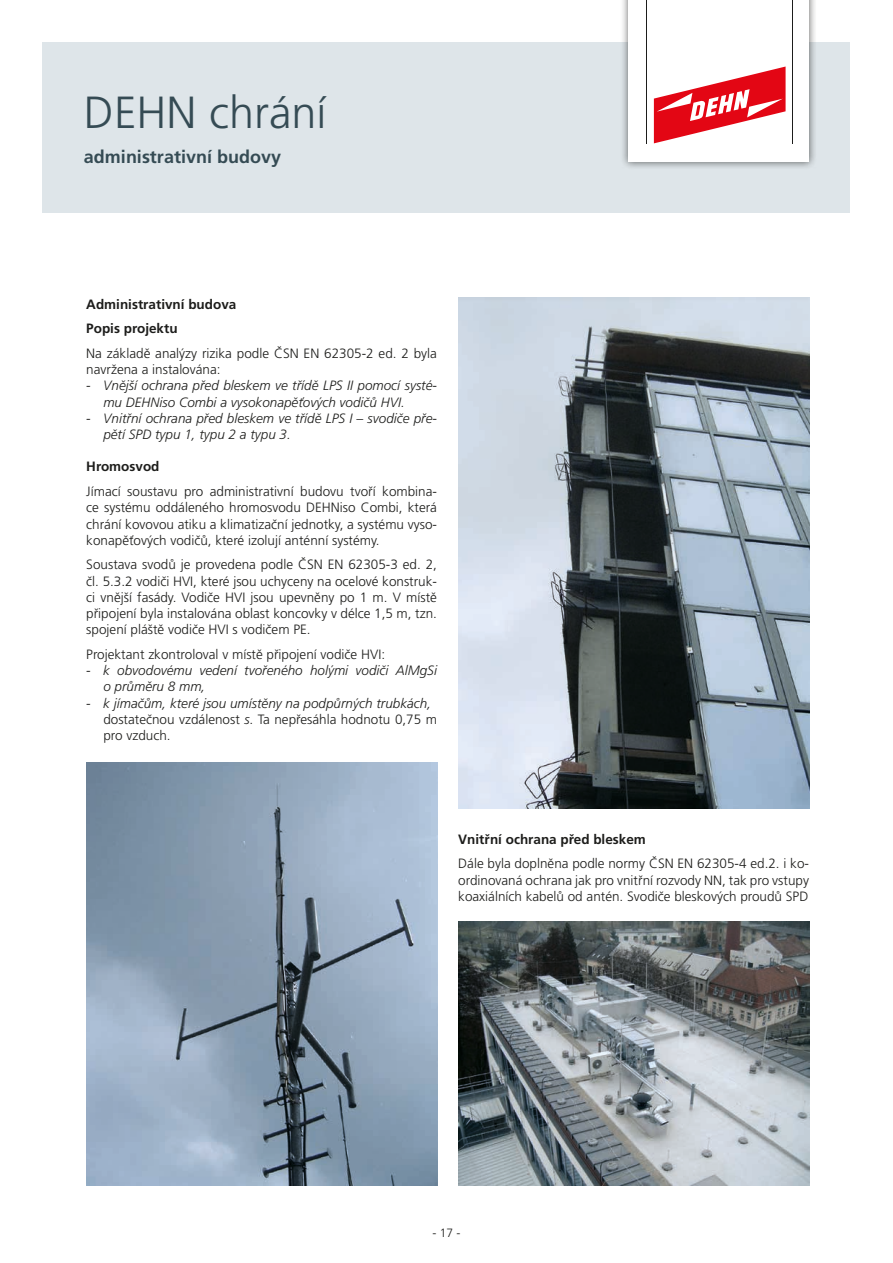
<style>
.page{position:relative;width:893px;height:1263px;background:#fff}
.page>*{position:absolute;margin:0;border:0;box-sizing:border-box;transform-origin:0 0}
.t1{font:300 45px "Frutiger CE";color:#354b54}
.t2{font:700 18px "Frutiger CE";color:#354b54}
.t3{font:300 13.5px/16.2px "Frutiger CE";color:#1d1d1b;text-align:justify}
.t4{font:italic 300 13.5px/16.2px "Frutiger CE";color:#1d1d1b}
.t5{font:700 13.5px/24.8px "Frutiger CE";color:#1d1d1b}
.t6{font:300 12px "Frutiger CE";color:#1d1d1b}
.s1{font-style:italic}
</style>
<div class="page">
<div style="left:43px;top:43px;width:807px;height:170px;background:#dee5e9"></div>
<div style="left:620px;top:0;width:197px;height:170px;background:#1d1d1b;opacity:.65"></div>
<div style="left:628px;top:0;width:181px;height:162px;background:#fff"></div>
<svg style="left:654px;top:67px;width:132px;height:76px"></svg>
<hr style="left:646px;top:0;width:1px;height:143px;background:#1d1d1b">
<hr style="left:792px;top:0;width:1px;height:143px;background:#1d1d1b">
<img style="left:458px;top:298px;width:351px;height:511px">
<img style="left:86px;top:763px;width:351px;height:422px">
<img style="left:458px;top:922px;width:351px;height:263px">
<h1 class="t1" style="left:84px;top:86px;width:244px">DEHN chrání</h1>
<h2 class="t2" style="left:84px;top:145px;width:199px">administrativní budovy</h2>
<p class="t5" style="left:86px;top:291px;width:152px">Administrativní budova<br>Popis projektu</p>
<p class="t3" style="left:86px;top:345px;width:352px">Na základě analýzy rizika podle ČSN EN 62305-2 ed. 2 byla navržena a instalována:</p>
<p class="t4" style="left:103px;top:378px;width:335px;text-indent:-17px">- Vnější ochrana před bleskem ve třídě LPS II pomocí systé&shy;mu DEHNiso Combi a vysokonapěťových vodičů HVI.</p>
<p class="t4" style="left:103px;top:410px;width:335px;text-indent:-17px">- Vnitřní ochrana před bleskem ve třídě LPS I – svodiče pře&shy;pětí SPD typu 1, typu 2 a typu 3.</p>
<p class="t5" style="left:86px;top:454px;width:75px">Hromosvod</p>
<p class="t3" style="left:86px;top:483px;width:352px">Jímací soustavu pro administrativní budovu tvoří kombina&shy;ce systému oddáleného hromosvodu DEHNiso Combi, která chrání kovovou atiku a klimatizační jednotky, a systému vyso&shy;konapěťových vodičů, které izolují anténní systémy.</p>
<p class="t3" style="left:86px;top:557px;width:352px">Soustava svodů je provedena podle ČSN EN 62305-3 ed. 2, čl. 5.3.2 vodiči HVI, které jsou uchyceny na ocelové konstruk&shy;ci vnější fasády. Vodiče HVI jsou upevněny po 1 m. V místě připojení byla instalována oblast koncovky v délce 1,5 m, tzn. spojení pláště vodiče HVI s vodičem PE.</p>
<p class="t3" style="left:86px;top:646px;width:300px">Projektant zkontroloval v místě připojení vodiče HVI:</p>
<p class="t4" style="left:103px;top:662px;width:336px;text-indent:-17px">- k obvodovému vedení tvořeného holými vodiči AlMgSi o průměru 8 mm,</p>
<p class="t3" style="left:103px;top:695px;width:335px;text-align:left;text-indent:-17px"><span class="s1">- k jímačům, které jsou umístěny na podpůrných trubkách, </span>dostatečnou vzdálenost <span class="s1">s</span>. Ta nepřesáhla hodnotu 0,75 m pro vzduch.</p>
<p class="t5" style="left:458px;top:826px;width:189px">Vnitřní ochrana před bleskem</p>
<p class="t3" style="left:458px;top:856px;width:352px">Dále byla doplněna podle normy ČSN EN 62305-4 ed.2. i ko&shy;ordinovaná ochrana jak pro vnitřní rozvody NN, tak pro vstupy koaxiálních kabelů od antén. Svodiče bleskových proudů SPD</p>
<p class="t6" style="left:432px;top:1226px;width:30px">- 17 -</p>
</div>
